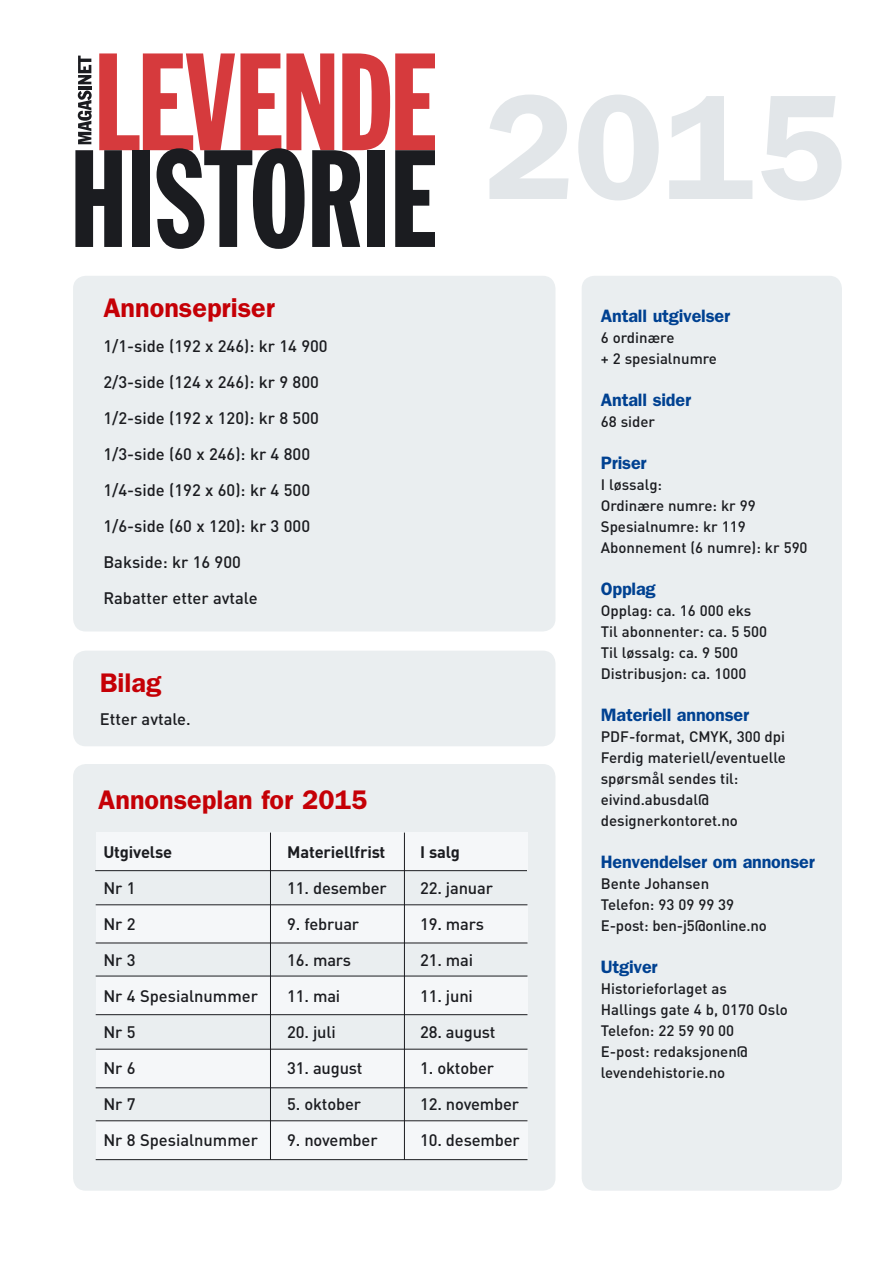
<style>
.page{position:relative;width:893px;height:1263px;background:#fff}
.page>*{position:absolute;margin:0;border:0;box-sizing:border-box;transform-origin:0 0}
.t1{font:600 150px "Franklin Gothic";color:#e2e6e9}
.t2{font:600 27px "Franklin Gothic";color:#c50006}
.t3{font:600 18px "Franklin Gothic";letter-spacing:-.01em;color:#004191}
.t4{font:500 16.5px/36px "DIN";color:#1b1c20}
.t5{font:700 16.5px "DIN";letter-spacing:-.01em;color:#1b1c20}
.t6{font:500 15px/21px "DIN";color:#1b1c20}
</style>
<div class="page">
<div style="left:73px;top:764px;width:482px;height:427px;background:#eaeef0;border-radius:13px"></div>
<div style="left:582px;top:276px;width:260px;height:915px;background:#eaeef0;border-radius:13px"></div>
<div style="left:73px;top:276px;width:482px;height:355px;background:#eaeef0;border-radius:13px"></div>
<div style="left:73px;top:651px;width:482px;height:95px;background:#eaeef0;border-radius:13px"></div>
<svg style="left:75px;top:53px;width:359px;height:196px"></svg>
<div style="left:96px;top:1049px;width:431px;height:38px;background:#f5f7f9"></div>
<div style="left:96px;top:1121px;width:431px;height:38px;background:#f5f7f9"></div>
<div style="left:96px;top:833px;width:431px;height:38px;background:#f5f7f9"></div>
<div style="left:96px;top:904px;width:431px;height:38px;background:#f5f7f9"></div>
<div style="left:96px;top:976px;width:431px;height:38px;background:#f5f7f9"></div>
<hr style="left:95px;top:870px;width:432px;height:1px;background:#1b1c20">
<hr style="left:96px;top:904px;width:431px;height:1px;background:#1b1c20">
<hr style="left:96px;top:943px;width:431px;height:1px;background:#1b1c20">
<hr style="left:96px;top:976px;width:431px;height:1px;background:#1b1c20">
<hr style="left:96px;top:1014px;width:431px;height:1px;background:#1b1c20">
<hr style="left:96px;top:1049px;width:431px;height:1px;background:#1b1c20">
<hr style="left:96px;top:1087px;width:431px;height:1px;background:#1b1c20">
<hr style="left:96px;top:1120px;width:431px;height:1px;background:#1b1c20">
<hr style="left:96px;top:1159px;width:431px;height:1px;background:#1b1c20">
<hr style="left:404px;top:833px;width:1px;height:327px;background:#1b1c20">
<hr style="left:270px;top:833px;width:1px;height:327px;background:#1b1c20">
<h1 class="t1" style="left:484px;top:96px;width:362px">2015</h1>
<h2 class="t2" style="left:103px;top:299px;width:173px">Annonsepriser</h2>
<p class="t3" style="left:601px;top:310px;width:131px">Antall utgivelser</p>
<p class="t6" style="left:601px;top:329px;width:118px">6 ordinære<br>+ 2 spesialnumre</p>
<p class="t3" style="left:601px;top:394px;width:92px">Antall sider</p>
<p class="t6" style="left:601px;top:413px;width:56px">68 sider</p>
<p class="t3" style="left:601px;top:457px;width:47px">Priser</p>
<p class="t6" style="left:601px;top:476px;width:208px">I løssalg:<br>Ordinære numre: kr 99<br>Spesialnumre: kr 119<br>Abonnement (6 numre): kr 590</p>
<p class="t3" style="left:601px;top:583px;width:56px">Opplag</p>
<p class="t6" style="left:601px;top:602px;width:168px">Opplag: ca. 16 000 eks<br>Til abonnenter: ca. 5 500<br>Til løssalg: ca. 9 500<br>Distribusjon: ca. 1000</p>
<p class="t3" style="left:601px;top:709px;width:150px">Materiell annonser</p>
<p class="t6" style="left:601px;top:728px;width:187px">PDF-format, CMYK, 300 dpi<br>Ferdig materiell/eventuelle spørsmål sendes til: eivind.abusdal@ designerkontoret.no</p>
<p class="t3" style="left:601px;top:856px;width:216px">Henvendelser om annonser</p>
<p class="t6" style="left:601px;top:875px;width:168px">Bente Johansen<br>Telefon: 93 09 99 39<br>E-post: ben-j5@online.no</p>
<p class="t3" style="left:601px;top:961px;width:58px">Utgiver</p>
<p class="t6" style="left:601px;top:980px;width:188px">Historieforlaget as<br>Hallings gate 4 b, 0170 Oslo<br>Telefon: 22 59 90 00<br>E-post: redaksjonen@ levendehistorie.no</p>
<p class="t4" style="left:103px;top:330px;width:226px">1/1-side (192 x 246): kr 14 900<br>2/3-side (124 x 246): kr 9 800<br>1/2-side (192 x 120): kr 8 500<br>1/3-side (60 x 246): kr 4 800<br>1/4-side (192 x 60): kr 4 500<br>1/6-side (60 x 120): kr 3 000<br>Bakside: kr 16 900<br>Rabatter etter avtale</p>
<h2 class="t2" style="left:100px;top:674px;width:63px">Bilag</h2>
<p class="t4" style="left:100px;top:703px;width:92px">Etter avtale.</p>
<h2 class="t2" style="left:98px;top:790px;width:270px">Annonseplan for 2015</h2>
<p class="t5" style="left:287px;top:846px;width:100px">Materiellfrist</p>
<p class="t4" style="left:287px;top:872px;width:101px">11. desember</p>
<p class="t4" style="left:287px;top:908px;width:74px">9. februar</p>
<p class="t4" style="left:287px;top:944px;width:65px">16. mars</p>
<p class="t4" style="left:287px;top:980px;width:55px">11. mai</p>
<p class="t4" style="left:287px;top:1016px;width:50px">20. juli</p>
<p class="t4" style="left:287px;top:1052px;width:77px">31. august</p>
<p class="t4" style="left:287px;top:1088px;width:75px">5. oktober</p>
<p class="t4" style="left:287px;top:1124px;width:92px">9. november</p>
<p class="t5" style="left:103px;top:846px;width:70px">Utgivelse</p>
<p class="t4" style="left:103px;top:872px;width:156px">Nr 1<br>Nr 2<br>Nr 3<br>Nr 4 Spesialnummer<br>Nr 5<br>Nr 6<br>Nr 7<br>Nr 8 Spesialnummer</p>
<p class="t5" style="left:420px;top:846px;width:42px">I salg</p>
<p class="t4" style="left:420px;top:872px;width:74px">22. januar</p>
<p class="t4" style="left:420px;top:908px;width:65px">19. mars</p>
<p class="t4" style="left:420px;top:944px;width:55px">21. mai</p>
<p class="t4" style="left:420px;top:980px;width:54px">11. juni</p>
<p class="t4" style="left:420px;top:1016px;width:77px">28. august</p>
<p class="t4" style="left:420px;top:1052px;width:75px">1. oktober</p>
<p class="t4" style="left:420px;top:1088px;width:101px">12. november</p>
<p class="t4" style="left:420px;top:1124px;width:101px">10. desember</p>
</div>
